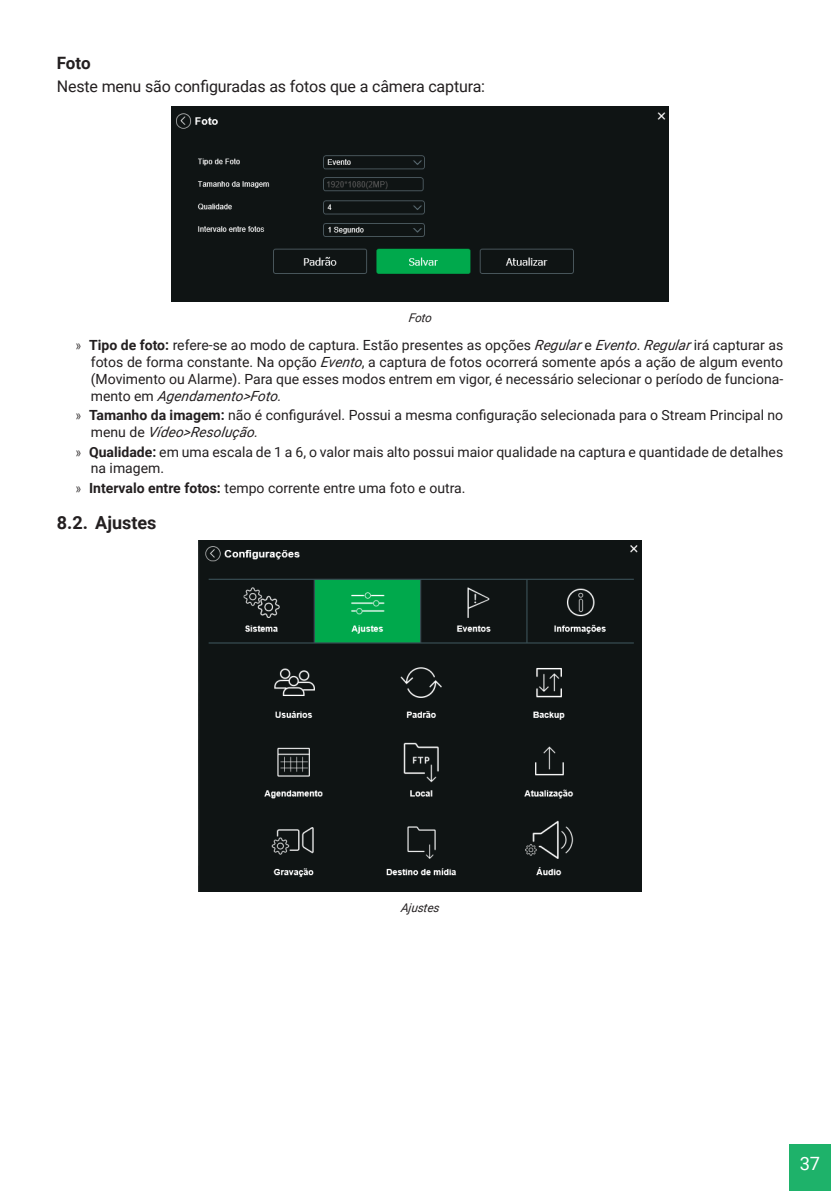
<style>
.page{position:relative;width:840px;height:1191px;background:#fff}
.page>*{position:absolute;margin:0;border:0;box-sizing:border-box;transform-origin:0 0}
.t1{font:18.2px "Roboto";color:#fff}
.t2{font:700 18px "Roboto";color:#231f20}
._3__Titulo_3{font:700 17px "Roboto";color:#231f20}
._0__Corpo_de_texto{font:16px "Roboto";letter-spacing:-.01em;color:#231f20}
.t3{font:14px/16.8px "Roboto";color:#231f20}
._7__Legenda{font:italic 12px "Roboto";color:#231f20}
.s1{font-family:"Frutiger LT Std";font-weight:300;font-stretch:condensed}
.s2{font-weight:700}
.s3{font-style:italic}
</style>
<div class="page">
<div style="left:788px;top:1144px;width:42px;height:47px;background:#1eb26a"></div>
<img style="left:171px;top:106px;width:497px;height:196px">
<img style="left:199px;top:541px;width:442px;height:350px">
<p class="_3__Titulo_3" style="left:57px;top:51px;width:35px">Foto</p>
<p class="_0__Corpo_de_texto" style="left:57px;top:75px;width:429px">Neste menu são configuradas as fotos que a câmera captura:</p>
<p class="_7__Legenda" style="left:408px;top:309px;width:27px">Foto</p>
<p class="t3" style="left:91px;top:336px;width:693px;text-align:justify;text-indent:-16px"><span class="s1">»</span> <span class="s2">Tipo de foto:</span> refere-se ao modo de captura. Estão presentes as opções <span class="s3">Regular</span>e <span class="s3">Evento</span>. <span class="s3">Regular</span>irá capturar as fotos de forma constante. Na opção <span class="s3">Evento</span>, a captura de fotos ocorrerá somente após a ação de algum evento (Movimento ou Alarme). Para que esses modos entrem em vigor, é necessário selecionar o período de funciona&shy;m e n t o e m <span class="s3">Agendamento&gt;Foto.</span></p>
<p class="t3" style="left:91px;top:406px;width:693px;text-indent:-16px"><span class="s1">»</span> <span class="s2">Tamanho da imagem:</span> não é configurável. Possui a mesma configuração selecionada para o Stream Principal no m e n u d e <span class="s3">Vídeo&gt;Resolução.</span></p>
<p class="t3" style="left:91px;top:443px;width:693px;text-indent:-16px"><span class="s1">»</span> <span class="s2">Qualidade:</span> em uma escala de 1 a 6, o valor mais alto possui maior qualidade na captura e quantidade de detalhes na imagem.</p>
<p class="t3" style="left:75px;top:479px;width:391px"><span class="s1">»</span> <span class="s2">Intervalo entre fotos:</span> tempo corrente entre uma foto e outra.</p>
<p class="t2" style="left:57px;top:510px;width:101px">8.2. Ajustes</p>
<p class="_7__Legenda" style="left:400px;top:899px;width:42px">Ajustes</p>
<h1 class="t1" style="left:799px;top:1151px;width:22px">37</h1>
</div>
